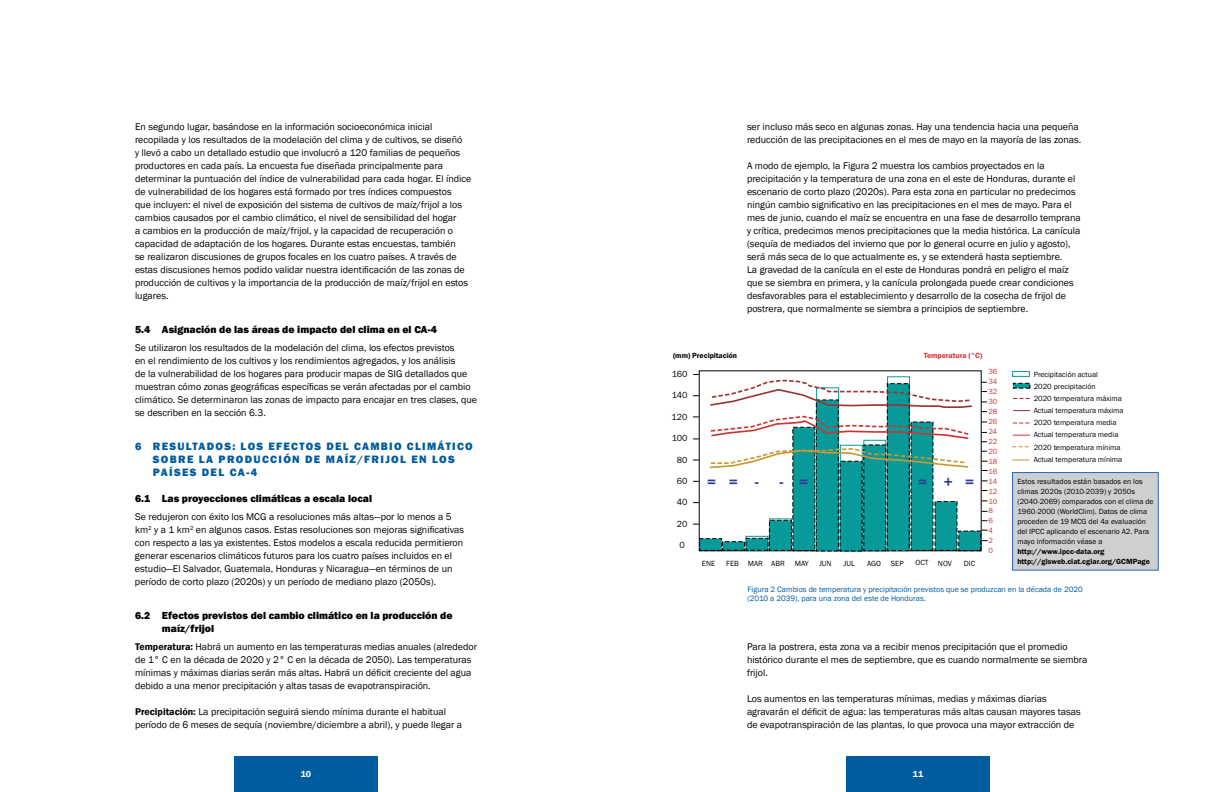
<style>
.page{position:relative;width:1224px;height:792px;background:#fff}
.page>*{position:absolute;margin:0;border:0;box-sizing:border-box;transform-origin:0 0}
.t1{font:600 15.5px "Franklin Gothic";color:#343896}
.t2{font:800 11px/13px "Franklin Gothic";letter-spacing:.115em;color:#005c9e}
.t3{font:800 10.5px/13px "Franklin Gothic";color:#000}
.t4{font:10px/13px "Franklin Gothic";color:#000}
.t5{font:9.2px "Franklin Gothic";color:#000}
.t6{font:600 9px "Franklin Gothic";color:#fff}
.t7{font:8px/9px "Franklin Gothic";color:#005c9e}
.t8{font:7.7px/12.1px "Franklin Gothic";color:#000}
.t9{font:600 7.7px/9.9px "Franklin Gothic";color:#000}
.t10{font:7.7px/9.9px "Franklin Gothic";color:#cb3433}
.t11{font:600 7.7px "Franklin Gothic";color:#cb3433}
.s1{font-weight:600}
</style>
<div class="page">
<div style="left:234px;top:756px;width:144px;height:36px;background:#005c9e"></div>
<div style="left:846px;top:756px;width:144px;height:36px;background:#005c9e"></div>
<div style="left:1013px;top:473px;width:145px;height:97px;background:#cdcfd0"></div>
<div style="left:1012px;top:472px;width:147px;height:99px;border:1px solid #2d68b2"></div>
<div style="left:699px;top:538px;width:23px;height:13px;background:#089999;border:1px dashed #000"></div>
<div style="left:958px;top:531px;width:23px;height:20px;background:#089999"></div>
<div style="left:935px;top:501px;width:22px;height:50px;background:#089999"></div>
<div style="left:792px;top:427px;width:23px;height:124px;background:#089999"></div>
<div style="left:911px;top:422px;width:22px;height:129px;background:#089999"></div>
<div style="left:722px;top:541px;width:23px;height:10px;background:#089999;border:1px dashed #000"></div>
<div style="left:1012px;top:371px;width:18px;height:6px;border:1px solid #089999"></div>
<svg style="left:1013px;top:383px;width:17px;height:6px"></svg>
<svg style="left:1013px;top:398px;width:17px;height:1px"></svg>
<svg style="left:1013px;top:410px;width:17px;height:1px"></svg>
<svg style="left:1013px;top:422px;width:17px;height:2px"></svg>
<svg style="left:1013px;top:435px;width:17px;height:1px"></svg>
<svg style="left:1012px;top:446px;width:17px;height:1px"></svg>
<svg style="left:1012px;top:460px;width:17px;height:1px"></svg>
<div style="left:746px;top:536px;width:22px;height:15px;border:1px solid #089999"></div>
<div style="left:746px;top:538px;width:22px;height:13px;background:#089999;border:1px dashed #000"></div>
<div style="left:769px;top:520px;width:23px;height:31px;background:#089999;border:1px dashed #000"></div>
<div style="left:816px;top:400px;width:23px;height:151px;background:#089999;border:1px dashed #000"></div>
<div style="left:840px;top:445px;width:23px;height:107px;border:1px solid #089999"></div>
<div style="left:840px;top:461px;width:22px;height:90px;background:#089999"></div>
<div style="left:863px;top:440px;width:23px;height:111px;border:1px solid #089999"></div>
<div style="left:863px;top:445px;width:23px;height:106px;background:#089999;border:1px dashed #000"></div>
<div style="left:887px;top:383px;width:23px;height:168px;background:#089999;border:1px dashed #000"></div>
<svg style="left:709px;top:447px;width:260px;height:22px"></svg>
<svg style="left:710px;top:415px;width:259px;height:25px"></svg>
<svg style="left:710px;top:379px;width:262px;height:30px"></svg>
<p class="t4" style="left:135px;top:121px;width:338px">En segundo lugar, basándose en la información socioeconómica inicial recopilada y los resultados de la modelación del clima y de cultivos, se diseñó<br>y llevó a cabo un detallado estudio que involucró a 120 familias de pequeños productores en cada país. La encuesta fue diseñada principalmente para determinar la puntuación del índice de vulnerabilidad para cada hogar. El índice de vulnerabilidad de los hogares está formado por tres índices compuestos<br>que incluyen: el nivel de exposición del sistema de cultivos de maíz/frijol a los cambios causados por el cambio climático, el nivel de sensibilidad del hogar<br>a cambios en la producción de maíz/frijol, y la capacidad de recuperación o capacidad de adaptación de los hogares. Durante estas encuestas, también<br>se realizaron discusiones de grupos focales en los cuatro países. A través de estas discusiones hemos podido validar nuestra identificación de las zonas de producción de cultivos y la importancia de la producción de maíz/frijol en estos lugares.</p>
<p class="t3" style="left:135px;top:323px;width:303px">5.4 Asignación de las áreas de impacto del clima en el CA-4</p>
<p class="t4" style="left:135px;top:342px;width:344px">Se utilizaron los resultados de la modelación del clima, los efectos previstos<br>en el rendimiento de los cultivos y los rendimientos agregados, y los análisis<br>de la vulnerabilidad de los hogares para producir mapas de SIG detallados que muestran cómo zonas geográficas específicas se verán afectadas por el cambio climático. Se determinaron las zonas de impacto para encajar en tres clases, que se describen en la sección 6.3.</p>
<p class="t2" style="left:135px;top:440px;width:18px">6 Re</p>
<p class="t2" style="left:153px;top:440px;width:321px;text-indent:17px">sultados: Los efectos del cambio climático sobre la producción de maíz/frijol en los países del CA-4</p>
<p class="t3" style="left:135px;top:492px;width:239px">6.1 Las proyecciones climáticas a escala local</p>
<p class="t4" style="left:135px;top:511px;width:331px">Se redujeron con éxito los MCG a resoluciones más altas―por lo menos a 5 km<sup>2</sup> y a 1 km<sup>2</sup> en algunos casos. Estas resoluciones son mejoras significativas con respecto a las ya existentes. Estos modelos a escala reducida permitieron generar escenarios climáticos futuros para los cuatro países incluidos en el estudio―El Salvador, Guatemala, Honduras y Nicaragua―en términos de un período de corto plazo (2020s) y un período de mediano plazo (2050s).</p>
<p class="t3" style="left:162px;top:609px;width:292px;text-indent:-27px">6.2 Efectos previstos del cambio climático en la producción de maíz/frijol</p>
<p class="t4" style="left:135px;top:641px;width:344px"><span class="s1">Temperatura:</span> Habrá un aumento en las temperaturas medias anuales (alrededor de 1° C en la década de 2020 y 2° C en la década de 2050). Las temperaturas mínimas y máximas diarias serán más altas. Habrá un déficit creciente del agua debido a una menor precipitación y altas tasas de evapotranspiración.</p>
<p class="t4" style="left:135px;top:706px;width:329px"><span class="s1">Precipitación:</span> La precipitación seguirá siendo mínima durante el habitual período de 6 meses de sequía (noviembre/diciembre a abril), y puede llegar a</p>
<p class="t4" style="left:747px;top:121px;width:336px">ser incluso más seco en algunas zonas. Hay una tendencia hacia una pequeña reducción de las precipitaciones en el mes de mayo en la mayoría de las zonas.</p>
<p class="t4" style="left:747px;top:160px;width:335px">A modo de ejemplo, la Figura 2 muestra los cambios proyectados en la precipitación y la temperatura de una zona en el este de Honduras, durante el escenario de corto plazo (2020s). Para esta zona en particular no predecimos ningún cambio significativo en las precipitaciones en el mes de mayo. Para el mes de junio, cuando el maíz se encuentra en una fase de desarrollo temprana y crítica, predecimos menos precipitaciones que la media histórica. La canícula (sequía de mediados del invierno que por lo general ocurre en julio y agosto), será más seca de lo que actualmente es, y se extenderá hasta septiembre.<br>La gravedad de la canícula en el este de Honduras pondrá en peligro el maíz que se siembra en primera, y la canícula prolongada puede crear condiciones desfavorables para el establecimiento y desarrollo de la cosecha de frijol de postrera, que normalmente se siembra a principios de septiembre.</p>
<p class="t9" style="left:673px;top:350px;width:66px">(mm) Precipitación</p>
<p class="t11" style="left:924px;top:351px;width:60px">Temperatura (°C)</p>
<p class="t5" style="left:672px;top:368px;width:17px">160</p>
<p class="t5" style="left:672px;top:390px;width:17px">140</p>
<p class="t5" style="left:671px;top:411px;width:18px">120</p>
<p class="t5" style="left:672px;top:432px;width:17px">100</p>
<p class="t5" style="left:677px;top:454px;width:12px">80</p>
<p class="t5" style="left:677px;top:475px;width:12px">60</p>
<p class="t5" style="left:677px;top:496px;width:12px">40</p>
<p class="t5" style="left:677px;top:518px;width:12px">20</p>
<p class="t5" style="left:679px;top:539px;width:7px">0</p>
<h1 class="t1" style="left:707px;top:472px;width:53px">= = -</h1>
<h1 class="t1" style="left:898px;top:472px;width:78px">- = + =</h1>
<p class="t8" style="left:702px;top:557px;width:15px">ENE</p>
<p class="t8" style="left:726px;top:558px;width:60px">FEB MAR ABR</p>
<p class="t8" style="left:795px;top:558px;width:15px">MAY</p>
<p class="t8" style="left:819px;top:558px;width:14px">JUN</p>
<p class="t8" style="left:844px;top:557px;width:13px">JUL</p>
<p class="t8" style="left:867px;top:557px;width:15px">AGO</p>
<p class="t8" style="left:891px;top:558px;width:14px">SEP</p>
<p class="t8" style="left:916px;top:557px;width:38px">OCT NOV</p>
<p class="t8" style="left:964px;top:557px;width:13px">DIC</p>
<p class="t10" style="left:988px;top:367px;width:11px">36<br>34<br>32<br>30<br>28<br>26<br>24<br>22<br>20<br>18<br>16<br>14<br>12<br>10<br>8<br>6<br>4<br>2<br>0</p>
<p class="t8" style="left:1034px;top:368px;width:91px">Precipitación actual<br>2020 precipitación<br>2020 temperatura máxima<br>Actual temperatura máxima<br>2020 temperatura media<br>Actual temperatura media<br>2020 temperatura mínima<br>Actual temperatura mínima</p>
<p class="t8" style="left:1017px;top:477px;width:138px;line-height:9.9px">Estos resultados están basados en los climas 2020s (2010-2039) y 2050s (2040-2069) comparados con el clima de 1960-2000 (WorldClim). Datos de clima proceden de 19 MCG del 4a evaluación del IPCC aplicando el escenario A2. Para mayo información véase a</p>
<p class="t9" style="left:1017px;top:547px;width:134px">http://www.ipcc-data.org http://gisweb.ciat.cgiar.org/GCMPage</p>
<p class="t7" style="left:748px;top:585px;width:337px">Figura 2 Cambios de temperatura y precipitación previstos que se produzcan en la década de 2020 (2010 a 2039), para una zona del este de Honduras.</p>
<p class="t4" style="left:747px;top:641px;width:342px">Para la postrera, esta zona va a recibir menos precipitación que el promedio histórico durante el mes de septiembre, que es cuando normalmente se siembra frijol.</p>
<p class="t4" style="left:747px;top:693px;width:335px">Los aumentos en las temperaturas mínimas, medias y máximas diarias agravarán el déficit de agua: las temperaturas más altas causan mayores tasas de evapotranspiración de las plantas, lo que provoca una mayor extracción de</p>
<p class="t6" style="left:301px;top:768px;width:12px">10</p>
<p class="t6" style="left:913px;top:768px;width:12px">11</p>
</div>
